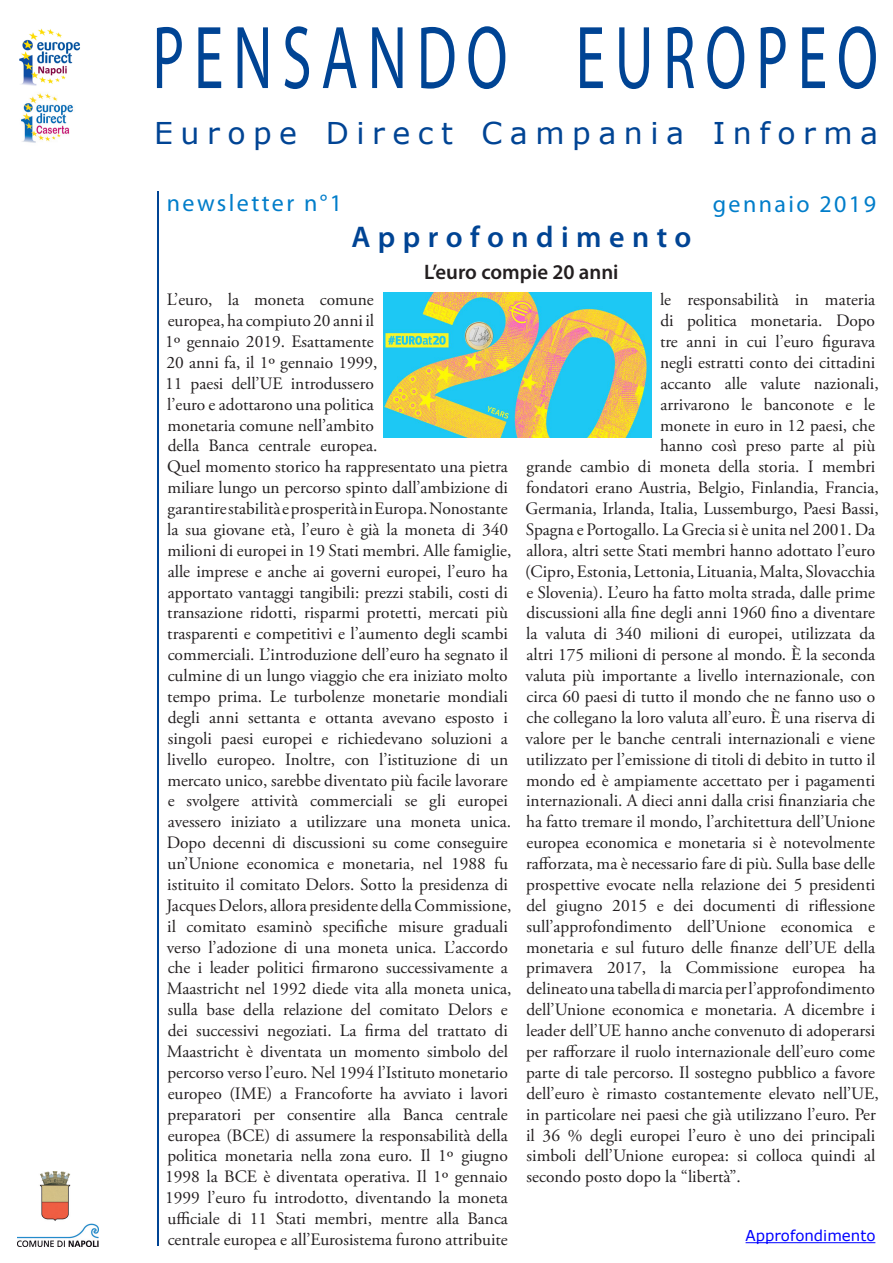
<style>
.page{position:relative;width:893px;height:1263px;background:#fff}
.page>*{position:absolute;margin:0;border:0;box-sizing:border-box;transform-origin:0 0}
.t1{font:90px "Myriad Pro";letter-spacing:.16em;color:#004494;scale:.67 1}
.t2{font:30px "Verdana";letter-spacing:.25em;color:#004494}
.t3{font:600 30px "Myriad Pro";letter-spacing:.25em;color:#004494}
.t4{font:24px "Myriad Pro";letter-spacing:.1em;color:#007dca}
.t5{font:600 21px "Myriad Pro";color:#231f20}
.t6{font:17.4px/20.9px "Adobe Garamond Pro";color:#231f20}
.t7{font:15px "Verdana";color:#00f}
</style>
<div class="page">
<hr style="left:157px;top:191px;width:1px;height:1055px;background:#004494">
<hr style="left:746px;top:1242px;width:129px;height:1px;background:#00f">
<img style="left:383px;top:292px;width:268px;height:145px">
<img style="left:17px;top:1172px;width:81px;height:74px">
<img style="left:19px;top:28px;width:61px;height:58px">
<img style="left:21px;top:93px;width:52px;height:50px">
<p class="t1" style="left:152px;top:2px;width:1085px">PENSANDO EUROPEO</p>
<p class="t2" style="left:154px;top:112px;width:725px">Europe Direct Campania Informa</p>
<p class="t4" style="left:167px;top:188px;width:177px">newsletter n°1</p>
<p class="t4" style="left:713px;top:190px;width:165px">gennaio 2019</p>
<p class="t3" style="left:351px;top:218px;width:341px">Approfondimento</p>
<p class="t5" style="left:424px;top:258px;width:196px">L’euro compie 20 anni</p>
<p class="t6" style="left:165px;top:290px;width:348px">L’euro, la moneta comune<br>europea, ha compiuto 20 anni il<br>1º gennaio 2019. Esattamente<br>20 anni fa, il 1º gennaio 1999,<br>11 paesi dell’UE introdussero<br>l’euro e adottarono una politica<br>monetaria comune nell’ambito<br>della Banca centrale europea.<br>Quel momento storico ha rappresentato una pietra miliare lungo un percorso spinto dall’ambizione di garantire stabilità e prosperità in Europa. Nonostante la sua giovane età, l’euro è già la moneta di 340 milioni di europei in 19 Stati membri. Alle famiglie, alle imprese e anche ai governi europei, l’euro ha apportato vantaggi tangibili: prezzi stabili, costi di transazione ridotti, risparmi protetti, mercati più trasparenti e competitivi e l’aumento degli scambi commerciali. L’introduzione dell’euro ha segnato il culmine di un lungo viaggio che era iniziato molto tempo prima. Le turbolenze monetarie mondiali degli anni settanta e ottanta avevano esposto i singoli paesi europei e richiedevano soluzioni a livello europeo. Inoltre, con l’istituzione di un mercato unico, sarebbe diventato più facile lavorare e svolgere attività commerciali se gli europei avessero iniziato a utilizzare una moneta unica.<br>Dopo decenni di discussioni su come conseguire un’Unione economica e monetaria, nel 1988 fu istituito il comitato Delors. Sotto la presidenza di Jacques Delors, allora presidente della Commissione, il comitato esaminò specifiche misure graduali verso l’adozione di una moneta unica. L’accordo che i leader politici firmarono successivamente a Maastricht nel 1992 diede vita alla moneta unica, sulla base della relazione del comitato Delors e dei successivi negoziati. La firma del trattato di Maastricht è diventata un momento simbolo del percorso verso l’euro. Nel 1994 l’Istituto monetario europeo (IME) a Francoforte ha avviato i lavori preparatori per consentire alla Banca centrale europea (BCE) di assumere la responsabilità della politica monetaria nella zona euro. Il 1º giugno 1998 la BCE è diventata operativa. Il 1º gennaio 1999 l’euro fu introdotto, diventando la moneta ufficiale di 11 Stati membri, mentre alla Banca centrale europea e all’Eurosistema furono attribuite</p>
<p class="t6" style="left:660px;top:290px;width:217px">le responsabilità in materia</p>
<p class="t6" style="left:660px;top:311px;width:216px">di politica monetaria. Dopo</p>
<p class="t6" style="left:660px;top:332px;width:217px">tre anni in cui l’euro figurava</p>
<p class="t6" style="left:660px;top:353px;width:217px">negli estratti conto dei cittadini</p>
<p class="t6" style="left:660px;top:373px;width:220px">accanto alle valute nazionali,</p>
<p class="t6" style="left:660px;top:394px;width:216px">arrivarono le banconote e le</p>
<p class="t6" style="left:660px;top:415px;width:216px">monete in euro in 12 paesi, che</p>
<p class="t6" style="left:660px;top:436px;width:217px">hanno così preso parte al più</p>
<p class="t6" style="left:526px;top:457px;width:350px">grande cambio di moneta della storia. I membri</p>
<p class="t6" style="left:526px;top:478px;width:354px">fondatori erano Austria, Belgio, Finlandia, Francia,</p>
<p class="t6" style="left:526px;top:499px;width:355px">Germania, Irlanda, Italia, Lussemburgo, Paesi Bassi,</p>
<p class="t6" style="left:526px;top:520px;width:351px">Spagna e Portogallo. La Grecia si è unita nel 2001. Da</p>
<p class="t6" style="left:526px;top:540px;width:350px">allora, altri sette Stati membri hanno adottato l’euro</p>
<p class="t6" style="left:525px;top:561px;width:352px">(Cipro, Estonia, Lettonia, Lituania, Malta, Slovacchia</p>
<p class="t6" style="left:526px;top:582px;width:350px">e Slovenia). L’euro ha fatto molta strada, dalle prime</p>
<p class="t6" style="left:526px;top:603px;width:350px">discussioni alla fine degli anni 1960 fino a diventare</p>
<p class="t6" style="left:526px;top:624px;width:351px">la valuta di 340 milioni di europei, utilizzata da</p>
<p class="t6" style="left:526px;top:645px;width:350px">altri 175 milioni di persone al mondo. È la seconda</p>
<p class="t6" style="left:526px;top:666px;width:351px">valuta più importante a livello internazionale, con</p>
<p class="t6" style="left:526px;top:687px;width:350px">circa 60 paesi di tutto il mondo che ne fanno uso o</p>
<p class="t6" style="left:526px;top:707px;width:350px">che collegano la loro valuta all’euro. È una riserva di</p>
<p class="t6" style="left:526px;top:728px;width:351px">valore per le banche centrali internazionali e viene</p>
<p class="t6" style="left:526px;top:749px;width:351px">utilizzato per l’emissione di titoli di debito in tutto il</p>
<p class="t6" style="left:526px;top:770px;width:351px">mondo ed è ampiamente accettato per i pagamenti</p>
<p class="t6" style="left:526px;top:791px;width:350px">internazionali. A dieci anni dalla crisi finanziaria che</p>
<p class="t6" style="left:526px;top:812px;width:350px">ha fatto tremare il mondo, l’architettura dell’Unione</p>
<p class="t6" style="left:526px;top:833px;width:350px">europea economica e monetaria si è notevolmente</p>
<p class="t6" style="left:526px;top:854px;width:350px">rafforzata, ma è necessario fare di più. Sulla base delle</p>
<p class="t6" style="left:526px;top:875px;width:351px">prospettive evocate nella relazione dei 5 presidenti</p>
<p class="t6" style="left:526px;top:895px;width:350px">del giugno 2015 e dei documenti di riflessione</p>
<p class="t6" style="left:527px;top:916px;width:350px">sull’approfondimento dell’Unione economica e</p>
<p class="t6" style="left:526px;top:937px;width:351px">monetaria e sul futuro delle finanze dell’UE della</p>
<p class="t6" style="left:526px;top:958px;width:351px">primavera 2017, la Commissione europea ha</p>
<p class="t6" style="left:526px;top:979px;width:350px">delineato una tabella di marcia per l’approfondimento</p>
<p class="t6" style="left:526px;top:1000px;width:350px">dell’Unione economica e monetaria. A dicembre i</p>
<p class="t6" style="left:526px;top:1021px;width:351px">leader dell’UE hanno anche convenuto di adoperarsi</p>
<p class="t6" style="left:526px;top:1042px;width:350px">per rafforzare il ruolo internazionale dell’euro come</p>
<p class="t6" style="left:526px;top:1062px;width:350px">parte di tale percorso. Il sostegno pubblico a favore</p>
<p class="t6" style="left:526px;top:1083px;width:354px">dell’euro è rimasto costantemente elevato nell’UE,</p>
<p class="t6" style="left:526px;top:1104px;width:351px">in particolare nei paesi che già utilizzano l’euro. Per</p>
<p class="t6" style="left:526px;top:1125px;width:351px">il 36 % degli europei l’euro è uno dei principali</p>
<p class="t6" style="left:527px;top:1146px;width:350px">simboli dell’Unione europea: si colloca quindi al</p>
<p class="t6" style="left:527px;top:1167px;width:216px">secondo posto dopo la “libertà”.</p>
<p class="t7" style="left:746px;top:1225px;width:131px">Approfondimento</p>
</div>
